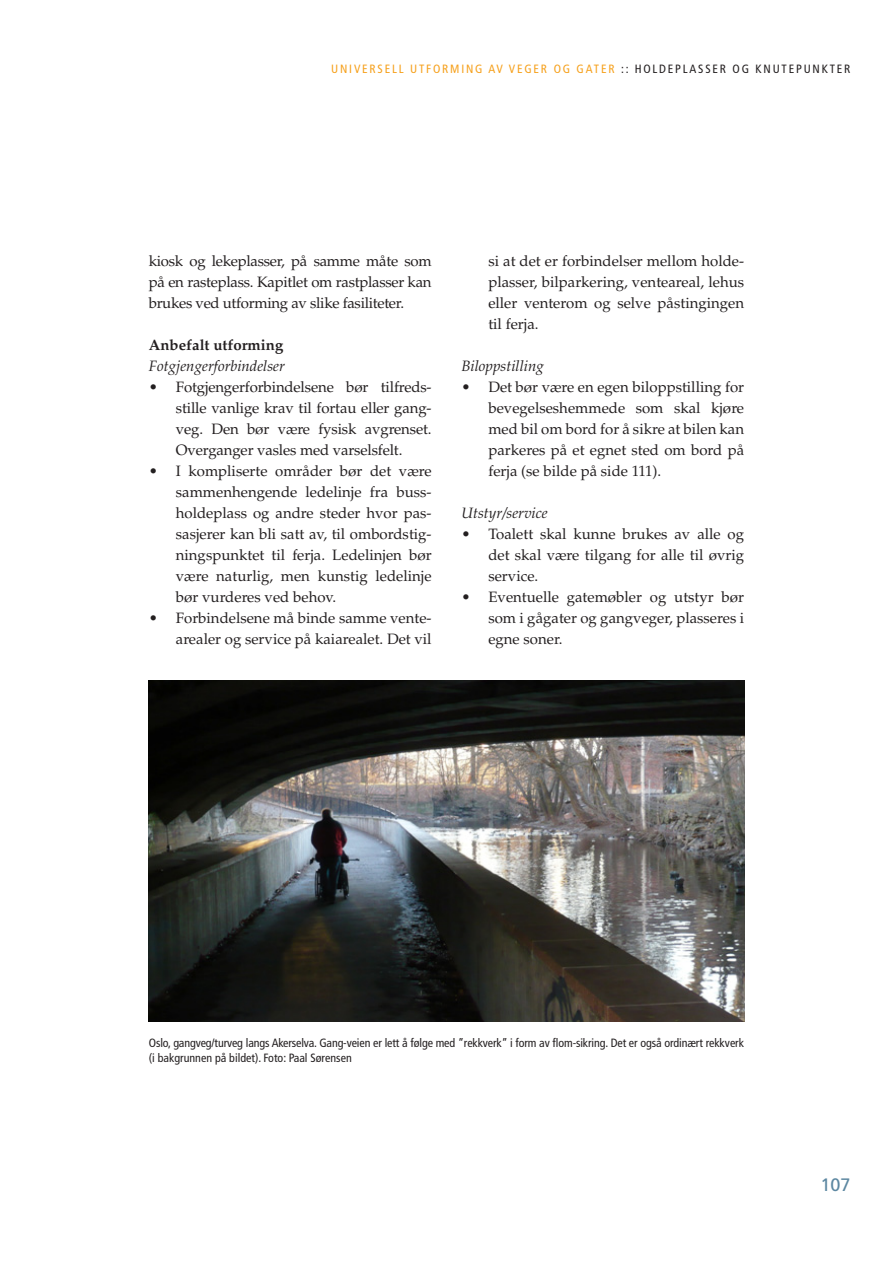
<style>
.page{position:relative;width:893px;height:1263px;background:#fff}
.page>*{position:absolute;margin:0;border:0;box-sizing:border-box;transform-origin:0 0}
.t1{font:18px "Frutiger";color:#5c87a1}
.t2{font:15px/21px "Palatino LT Std";color:#231f20;text-align:justify}
.t3{font:italic 15px "Palatino LT Std";color:#231f20}
.t4{font:700 15px "Palatino LT Std";color:#231f20}
.t5{font:condensed 12px/15px "Frutiger";letter-spacing:-.01em;color:#231f20}
.t6{font:condensed 12px "Frutiger";letter-spacing:.15em;color:#f6a01b}
.s1{color:#231f20}
</style>
<div class="page">
<img style="left:149px;top:680px;width:595px;height:342px">
<p class="t6" style="left:331px;top:62px;width:521px">UNIVERSELL UTFORMING AV VEGER OG GATER <span class="s1">:: HOLDEPLASSER OG KNUTEPUNKTER</span></p>
<p class="t2" style="left:149px;top:251px;width:284px">kiosk og lekeplasser, på samme måte som på en rasteplass. Kapitlet om rastplasser kan brukes ved utforming av slike fasiliteter.</p>
<p class="t4" style="left:149px;top:336px;width:136px">Anbefalt utforming</p>
<p class="t3" style="left:149px;top:357px;width:138px">Fotgjengerforbindelser</p>
<p class="t2" style="left:176px;top:377px;width:257px;text-indent:-27px">• Fotgjengerforbindelsene bør tilfreds&shy;stille vanlige krav til fortau eller gang&shy;veg. Den bør være fysisk avgrenset.<br>Overganger vasles med varselsfelt.</p>
<p class="t2" style="left:176px;top:461px;width:257px;text-indent:-27px">• I kompliserte områder bør det være sammenhengende ledelinje fra buss&shy;holdeplass og andre steder hvor pas&shy;sasjerer kan bli satt av, til ombordstig&shy;ningspunktet til ferja. Ledelinjen bør være naturlig, men kunstig ledelinje bør vurderes ved behov.</p>
<p class="t2" style="left:149px;top:608px;width:284px;text-align:right">• Forbindelsene må binde samme vente&shy;arealer og service på kaiarealet. Det vil</p>
<p class="t2" style="left:488px;top:251px;width:257px">si at det er forbindelser mellom holde&shy;plasser, bilparkering, venteareal, lehus eller venterom og selve påstingingen til ferja.</p>
<p class="t3" style="left:461px;top:357px;width:84px">Biloppstilling</p>
<p class="t2" style="left:488px;top:377px;width:257px;text-indent:-27px">• Det bør være en egen biloppstilling for bevegelseshemmede som skal kjøre med bil om bord for å sikre at bilen kan parkeres på et egnet sted om bord på ferja (se bilde på side 111).</p>
<p class="t3" style="left:461px;top:504px;width:88px">Utstyr/service</p>
<p class="t2" style="left:488px;top:524px;width:257px;text-indent:-27px">• Toalett skal kunne brukes av alle og det skal være tilgang for alle til øvrig service.</p>
<p class="t2" style="left:488px;top:587px;width:257px;text-indent:-27px">• Eventuelle gatemøbler og utstyr bør som i gågater og gangveger, plasseres i egne soner.</p>
<p class="t5" style="left:149px;top:1035px;width:597px">Oslo, gangveg/turveg langs Akerselva. Gang-veien er lett å følge med ”rekkverk” i form av flom-sikring. Det er også ordinært rekkverk (i bakgrunnen på bildet). Foto: Paal Sørensen</p>
<p class="t1" style="left:820px;top:1174px;width:32px">107</p>
</div>
